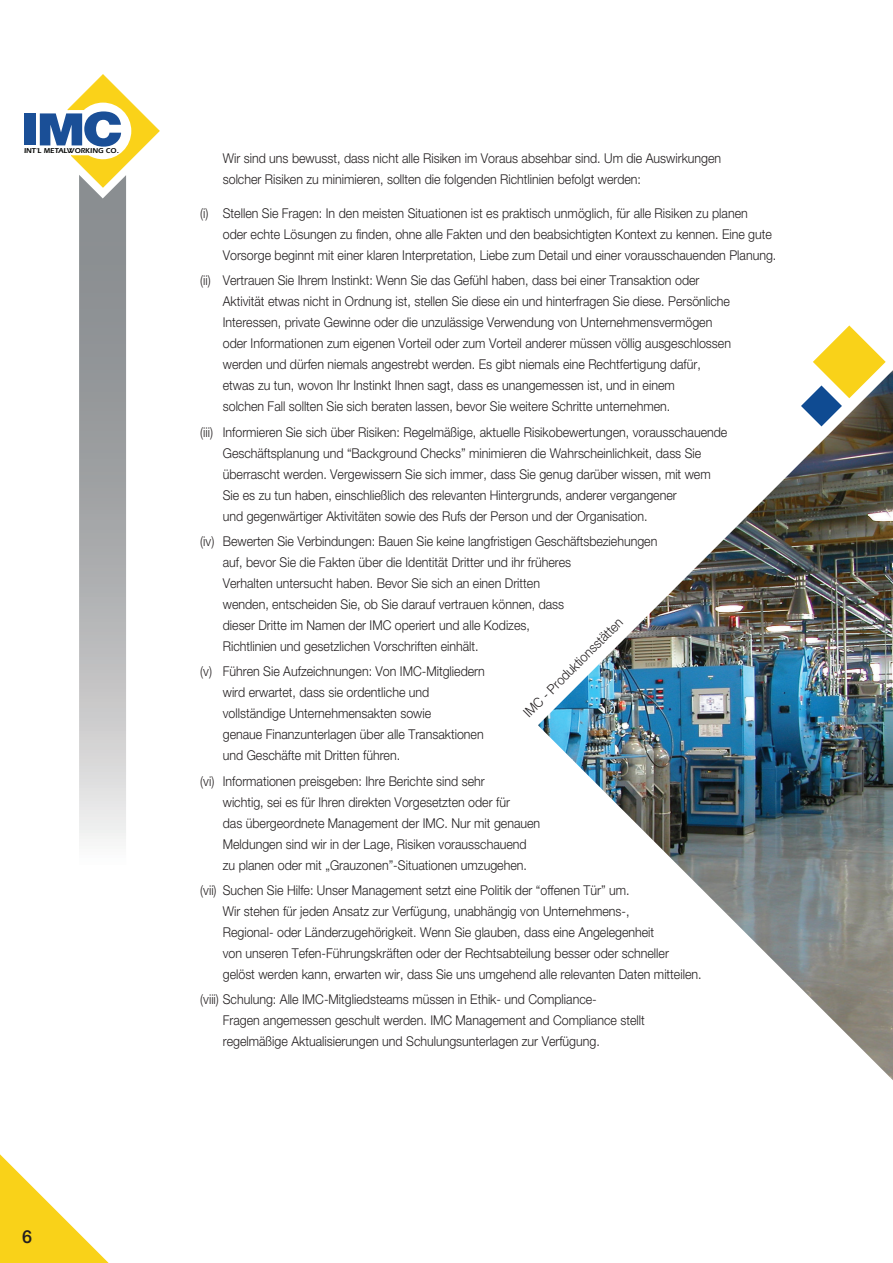
<style>
.page{position:relative;width:893px;height:1263px;background:#fff}
.page>*{position:absolute;margin:0;border:0;box-sizing:border-box;transform-origin:0 0}
.t1{font:900 44.85px "Helvetica Neue LT Std";color:#1a4f97;scale:1.14 1}
.t2{font:500 18px "Helvetica Neue LT Std";color:#231f20}
.t3{font:300 13.5px/21px "Helvetica Neue LT Std";color:#231f20;scale:.92 1}
.t4{font:600 7.35px "ITC Eras Std";letter-spacing:.01em;color:#040503}
.s1{font-size:47.1px}
</style>
<div class="page">
<svg style="left:0;top:1154px;width:109px;height:109px"></svg>
<svg style="left:67px;top:74px;width:93px;height:765px"></svg>
<img style="left:538px;top:370px;width:355px;height:710px">
<svg style="left:801px;top:325px;width:85px;height:101px"></svg>
<h1 class="t1" style="left:22px;top:103px;width:90px">IM<span class="s1">C</span></h1>
<p class="t4" style="left:24px;top:146px;width:96px">INT’L METALWORKING CO.</p>
<h2 class="t2" style="left:22px;top:1226px;width:12px">6</h2>
<p class="t3" style="left:223px;top:148px;width:543px">Wir sind uns bewusst, dass nicht alle Risiken im Voraus absehbar sind. Um die Auswirkungen solcher Risiken zu minimieren, sollten die folgenden Richtlinien befolgt werden:</p>
<p class="t3" style="left:223px;top:202px;width:603px;text-indent:-23px">(i) Stellen Sie Fragen: In den meisten Situationen ist es praktisch unmöglich, für alle Risiken zu planen<br>oder echte Lösungen zu finden, ohne alle Fakten und den beabsichtigten Kontext zu kennen. Eine gute<br>Vorsorge beginnt mit einer klaren Interpretation, Liebe zum Detail und einer vorausschauenden Planung.</p>
<p class="t3" style="left:223px;top:270px;width:554px;text-indent:-23px">(ii) Vertrauen Sie Ihrem Instinkt: Wenn Sie das Gefühl haben, dass bei einer Transaktion oder Aktivität etwas nicht in Ordnung ist, stellen Sie diese ein und hinterfragen Sie diese. Persönliche Interessen, private Gewinne oder die unzulässige Verwendung von Unternehmensvermögen oder Informationen zum eigenen Vorteil oder zum Vorteil anderer müssen völlig ausgeschlossen werden und dürfen niemals angestrebt werden. Es gibt niemals eine Rechtfertigung dafür, etwas zu tun, wovon Ihr Instinkt Ihnen sagt, dass es unangemessen ist, und in einem<br>solchen Fall sollten Sie sich beraten lassen, bevor Sie weitere Schritte unternehmen.</p>
<p class="t3" style="left:223px;top:421px;width:550px;text-indent:-23px">(iii) Informieren Sie sich über Risiken: Regelmäßige, aktuelle Risikobewertungen, vorausschauende Geschäftsplanung und “Background Checks” minimieren die Wahrscheinlichkeit, dass Sie überrascht werden. Vergewissern Sie sich immer, dass Sie genug darüber wissen, mit wem Sie es zu tun haben, einschließlich des relevanten Hintergrunds, anderer vergangener<br>und gegenwärtiger Aktivitäten sowie des Rufs der Person und der Organisation.</p>
<p class="t3" style="left:223px;top:530px;width:474px;text-indent:-23px">(iv) Bewerten Sie Verbindungen: Bauen Sie keine langfristigen Geschäftsbeziehungen auf, bevor Sie die Fakten über die Identität Dritter und ihr früheres<br>Verhalten untersucht haben. Bevor Sie sich an einen Dritten<br>wenden, entscheiden Sie, ob Sie darauf vertrauen können, dass<br>dieser Dritte im Namen der IMC operiert und alle Kodizes,<br>Richtlinien und gesetzlichen Vorschriften einhält.</p>
<p class="t3" style="left:223px;top:661px;width:286px;text-indent:-23px">(v) Führen Sie Aufzeichnungen: Von IMC-Mitgliedern wird erwartet, dass sie ordentliche und vollständige Unternehmensakten sowie<br>genaue Finanzunterlagen über alle Transaktionen und Geschäfte mit Dritten führen.</p>
<p class="t3" style="left:223px;top:770px;width:347px;text-indent:-23px">(vi) Informationen preisgeben: Ihre Berichte sind sehr<br>wichtig, sei es für Ihren direkten Vorgesetzten oder für<br>das übergeordnete Management der IMC. Nur mit genauen Meldungen sind wir in der Lage, Risiken vorausschauend zu planen oder mit „Grauzonen”-Situationen umzugehen.</p>
<p class="t3" style="left:223px;top:879px;width:522px;text-indent:-23px">(vii) Suchen Sie Hilfe: Unser Management setzt eine Politik der “offenen Tür” um.<br>Wir stehen für jeden Ansatz zur Verfügung, unabhängig von Unternehmens-,<br>Regional- oder Länderzugehörigkeit. Wenn Sie glauben, dass eine Angelegenheit<br>von unseren Tefen-Führungskräften oder der Rechtsabteilung besser oder schneller gelöst werden kann, erwarten wir, dass Sie uns umgehend alle relevanten Daten mitteilen.</p>
<p class="t3" style="left:223px;top:988px;width:460px;text-indent:-23px">(viii) Schulung: Alle IMC-Mitgliedsteams müssen in Ethik- und Compliance-<br>Fragen angemessen geschult werden. IMC Management and Compliance stellt regelmäßige Aktualisierungen und Schulungsunterlagen zur Verfügung.</p>
<p class="t3" style="left:518px;top:707px;width:147px;rotate:-45deg">IMC - Produktionsstätten</p>
</div>
